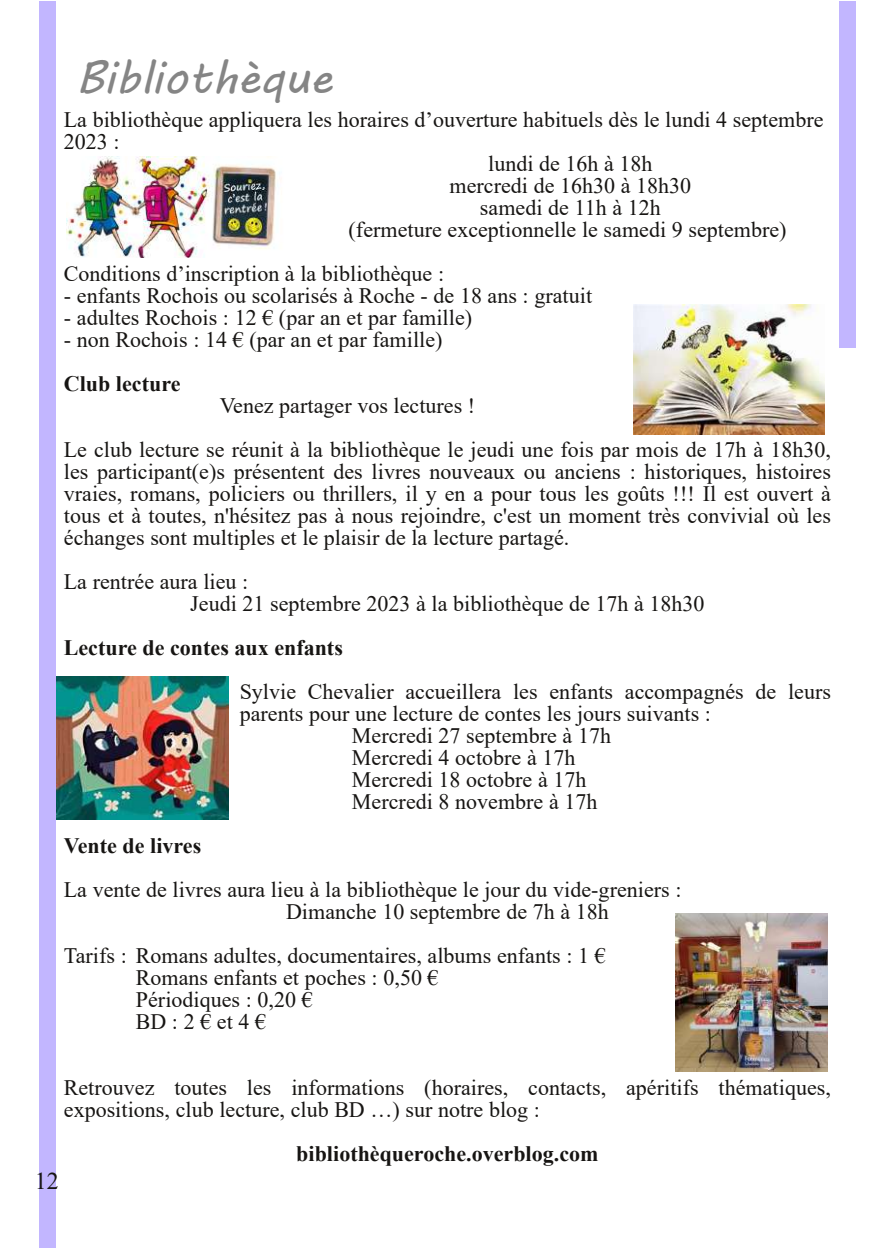
<style>
.page{position:relative;width:896px;height:1248px;background:#fff}
.page>*{position:absolute;margin:0;border:0;box-sizing:border-box;transform-origin:0 0}
.t1{font:46px "MV Boli";color:#858585}
.t2{font:24px "Times New Roman";color:#171513}
.t3{font:22px/22px "Times New Roman";color:#171513}
.t4{font:700 22px "Times New Roman";color:#171513}
</style>
<div class="page">
<img style="left:66px;top:156px;width:214px;height:101px">
<div style="left:39px;top:1px;width:16px;height:1246px;background:#c2b6ff"></div>
<div style="left:839px;top:1px;width:16px;height:347px;background:#c2b6ff"></div>
<img style="left:634px;top:304px;width:190px;height:130px">
<img style="left:57px;top:676px;width:171px;height:143px">
<img style="left:675px;top:913px;width:152px;height:157px">
<h1 class="t1" style="left:76px;top:41px;width:258px">Bibliothèque</h1>
<p class="t3" style="left:64px;top:108px;width:761px">La bibliothèque appliquera les horaires d’ouverture habituels dès le lundi 4 septembre</p>
<p class="t3" style="left:64px;top:130px;width:57px">2023 :</p>
<p class="t3" style="left:488px;top:152px;width:166px">lundi de 16h à 18h</p>
<p class="t3" style="left:449px;top:174px;width:243px">mercredi de 16h30 à 18h30</p>
<p class="t3" style="left:480px;top:196px;width:182px">samedi de 11h à 12h</p>
<p class="t3" style="left:348px;top:218px;width:439px">(fermeture exceptionnelle le samedi 9 septembre)</p>
<p class="t3" style="left:64px;top:262px;width:382px">Conditions d’inscription à la bibliothèque :</p>
<p class="t3" style="left:64px;top:284px;width:530px">- enfants Rochois ou scolarisés à Roche - de 18 ans : gratuit</p>
<p class="t3" style="left:64px;top:306px;width:410px">- adultes Rochois : 12 € (par an et par famille)</p>
<p class="t3" style="left:64px;top:328px;width:380px">- non Rochois : 14 € (par an et par famille)</p>
<p class="t4" style="left:64px;top:371px;width:118px">Club lecture</p>
<p class="t3" style="left:64px;top:383px;width:768px;line-height:44px;text-indent:156px">Venez partager vos lectures !<br>Le club lecture se réunit à la bibliothèque le jeudi une fois par mois de 17h à 18h30,</p>
<p class="t3" style="left:64px;top:460px;width:768px;text-align:justify">les participant(e)s présentent des livres nouveaux ou anciens : historiques, histoires vraies, romans, policiers ou thrillers, il y en a pour tous les goûts !!! Il est ouvert à tous et à toutes, n'hésitez pas à nous rejoindre, c'est un moment très convivial où les échanges sont multiples et le plaisir de la lecture partagé.</p>
<p class="t3" style="left:190px;top:570px;width:516px;text-indent:-126px">La rentrée aura lieu :<br>Jeudi 21 septembre 2023 à la bibliothèque de 17h à 18h30</p>
<p class="t4" style="left:64px;top:635px;width:280px">Lecture de contes aux enfants</p>
<p class="t3" style="left:240px;top:680px;width:593px">Sylvie Chevalier accueillera les enfants accompagnés de leurs</p>
<p class="t3" style="left:240px;top:702px;width:473px">parents pour une lecture de contes les jours suivants :</p>
<p class="t3" style="left:352px;top:724px;width:260px">Mercredi 27 septembre à 17h</p>
<p class="t3" style="left:352px;top:746px;width:225px">Mercredi 4 octobre à 17h</p>
<p class="t3" style="left:352px;top:768px;width:236px">Mercredi 18 octobre à 17h</p>
<p class="t3" style="left:352px;top:790px;width:247px">Mercredi 8 novembre à 17h</p>
<p class="t4" style="left:64px;top:833px;width:139px">Vente de livres</p>
<p class="t3" style="left:286px;top:878px;width:397px;text-indent:-222px">La vente de livres aura lieu à la bibliothèque le jour du vide-greniers :<br>Dimanche 10 septembre de 7h à 18h</p>
<p class="t3" style="left:136px;top:944px;width:471px;text-indent:-72px">Tarifs : Romans adultes, documentaires, albums enfants : 1 €<br>Romans enfants et poches : 0,50 €<br>Périodiques : 0,20 €<br>BD:2€et4€</p>
<p class="t3" style="left:64px;top:1076px;width:768px">Retrouvez toutes les informations (horaires, contacts, apéritifs thématiques, expositions, club lecture, club BD …) sur notre blog :</p>
<p class="t4" style="left:296px;top:1141px;width:304px">bibliothèqueroche.overblog.com</p>
<p class="t2" style="left:35px;top:1167px;width:25px">12</p>
</div>
